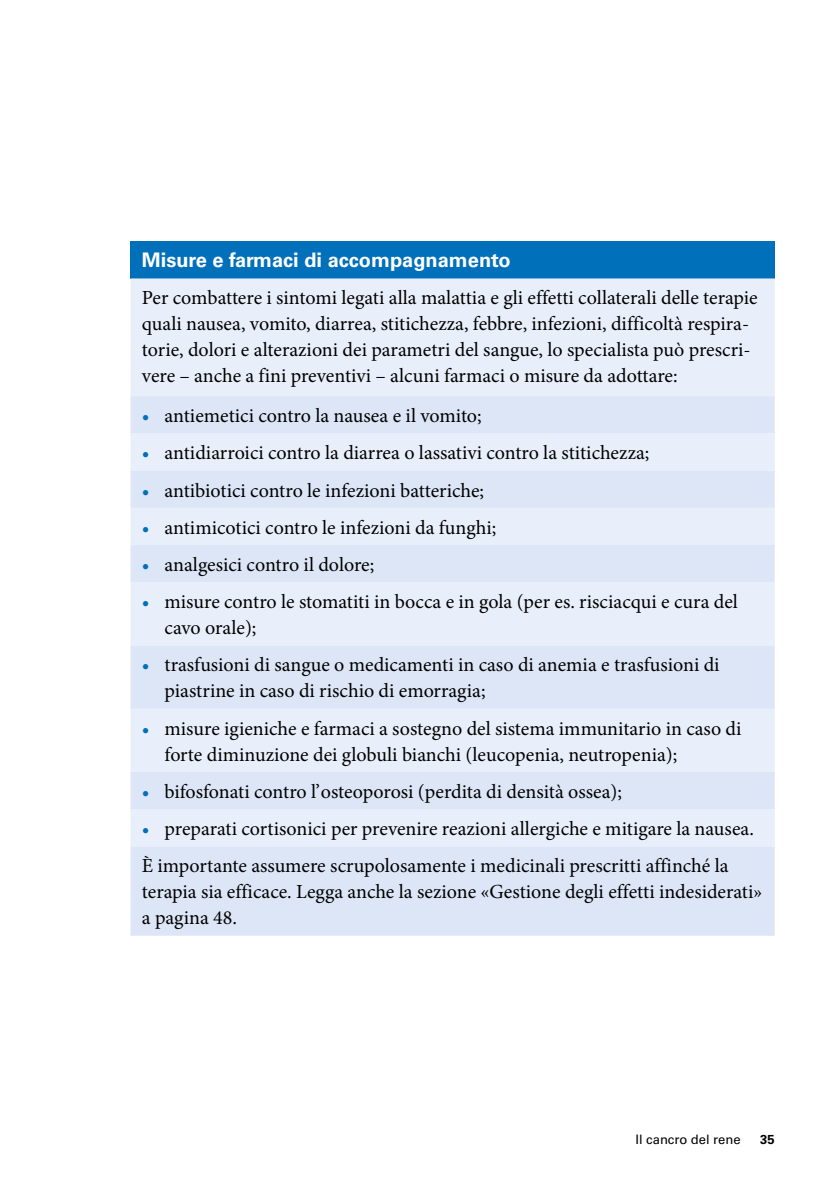
<style>
.page{position:relative;width:840px;height:1191px;background:#fff}
.page>*{position:absolute;margin:0;border:0;box-sizing:border-box;transform-origin:0 0}
.t1{font:20px/26px "Minion Pro";color:#000}
.t2{font:700 20px "Univers LT Std";color:#fff}
.t3{font:13px "Univers LT Std";color:#000}
.t4{font:700 13px "Univers LT Std";color:#000}
.s1{color:#0070ba}
</style>
<div class="page">
<div style="left:130px;top:241px;width:644px;height:37px;background:#0070ba"></div>
<div style="left:130px;top:278px;width:644px;height:118px;background:#e9effa"></div>
<svg style="left:130px;top:396px;width:644px;height:539px;background:#e1eaf7"></svg>
<p class="t2" style="left:142px;top:248px;width:370px">Misure e farmaci di accompagnamento</p>
<p class="t1" style="left:142px;top:285px;width:617px">Per combattere i sintomi legati alla malattia e gli effetti collaterali delle terapie quali nausea, vomito, diarrea, stitichezza, febbre, infezioni, difficoltà respira&shy;torie, dolori e alterazioni dei parametri del sangue, lo specialista può prescri&shy;vere – anche a fini preventivi – alcuni farmaci o misure da adottare:</p>
<p class="t1" style="left:142px;top:403px;width:341px"><span class="s1">•</span> antiemetici contro la nausea e il vomito;</p>
<p class="t1" style="left:142px;top:440px;width:508px"><span class="s1">•</span> antidiarroici contro la diarrea o lassativi contro la stitichezza;</p>
<p class="t1" style="left:142px;top:477px;width:343px"><span class="s1">•</span> antibiotici contro le infezioni batteriche;</p>
<p class="t1" style="left:142px;top:514px;width:356px"><span class="s1">•</span> antimicotici contro le infezioni da funghi;</p>
<p class="t1" style="left:142px;top:551px;width:234px"><span class="s1">•</span> analgesici contro il dolore;</p>
<p class="t1" style="left:164px;top:589px;width:574px;text-indent:-23px"><span class="s1">•</span> misure contro le stomatiti in bocca e in gola (per es. risciacqui e cura del cavo orale);</p>
<p class="t1" style="left:164px;top:652px;width:556px;text-indent:-23px"><span class="s1">•</span> trasfusioni di sangue o medicamenti in caso di anemia e trasfusioni di piastrine in caso di rischio di emorragia;</p>
<p class="t1" style="left:164px;top:715px;width:578px;text-indent:-23px"><span class="s1">•</span> misure igieniche e farmaci a sostegno del sistema immunitario in caso di forte diminuzione dei globuli bianchi (leucopenia, neutropenia);</p>
<p class="t1" style="left:142px;top:778px;width:481px"><span class="s1">•</span> bifosfonati contro l’osteoporosi (perdita di densità ossea);</p>
<p class="t1" style="left:142px;top:810px;width:613px;line-height:37.2px"><span class="s1">•</span> preparati cortisonici per prevenire reazioni allergiche e mitigare la nausea.<br>È importante assumere scrupolosamente i medicinali prescritti affinché la</p>
<p class="t1" style="left:142px;top:879px;width:621px">terapia sia efficace. Legga anche la sezione «Gestione degli effetti indesiderati» a pagina 48.</p>
<p class="t3" style="left:635px;top:1132px;width:106px">Il cancro del rene</p>
<p class="t4" style="left:759px;top:1132px;width:16px">35</p>
</div>
